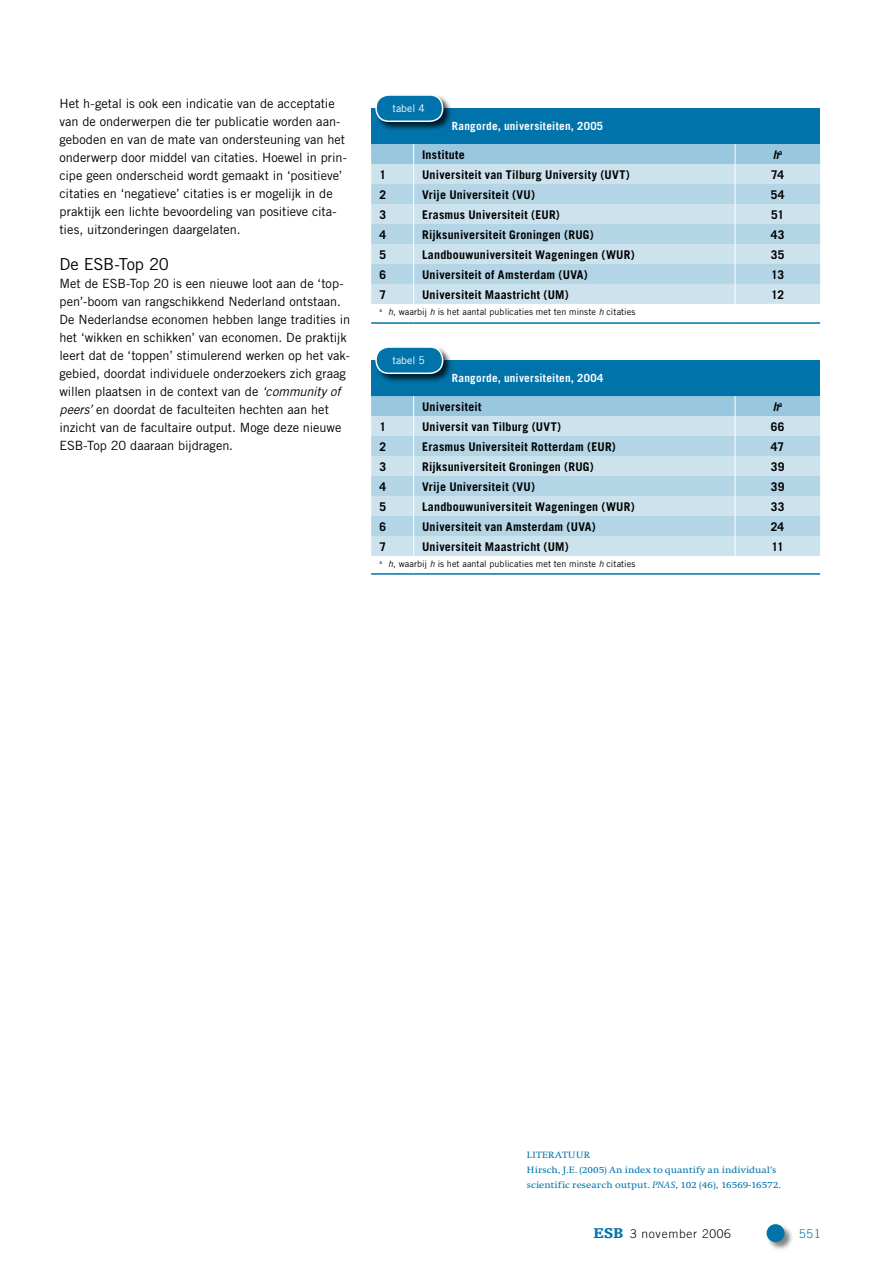
<style>
.page{position:relative;width:893px;height:1263px;background:#fff}
.page>*{position:absolute;margin:0;border:0;box-sizing:border-box;transform-origin:0 0}
.t1{font:16.5px "Trade Gothic";letter-spacing:-.02em;color:#000}
.t2{font:12.75px/18px "Trade Gothic";color:#000}
.t3{font:700 12px "Trade Gothic";letter-spacing:.02em;color:#000}
.t4{font:300 12px "Trade Gothic";letter-spacing:.06em;color:#000}
.t5{font:italic 700 12px "Trade Gothic";color:#000}
.t6{font:300 12px "Trade Gothic";color:#0073aa}
.t7{font:700 11.25px "Trade Gothic";letter-spacing:.025em;color:#fff}
.t8{font:10.5px "Trade Gothic";color:#fff}
.t9{font:9.45px/15px "Swift";letter-spacing:.005em;color:#0073aa;scale:1.11 1}
.t10{font:9px "Trade Gothic";letter-spacing:.005em;color:#000}
.s1{font-style:italic}
.s2{font-family:"Egyptienne F";font-weight:900;font-size:15px;color:#0073aa}
</style>
<div class="page">
<div style="left:766px;top:1223px;width:28px;height:29px;background:#000;opacity:.5"></div>
<div style="left:766px;top:1224px;width:18px;height:18px;background:#0073aa;border-radius:50%"></div>
<div style="left:371px;top:360px;width:449px;height:36px;background:#0073aa"></div>
<svg style="left:371px;top:396px;width:449px;height:160px;background:#bcdae8"></svg>
<hr style="left:371px;top:573px;width:43px;height:2px;background:#0073aa">
<hr style="left:414px;top:573px;width:321px;height:2px;background:#0073aa">
<hr style="left:735px;top:573px;width:85px;height:2px;background:#0073aa">
<div style="left:371px;top:108px;width:449px;height:36px;background:#0073aa"></div>
<svg style="left:371px;top:144px;width:449px;height:160px;background:#bcdae8"></svg>
<hr style="left:371px;top:322px;width:43px;height:2px;background:#0073aa">
<hr style="left:414px;top:322px;width:321px;height:2px;background:#0073aa">
<hr style="left:735px;top:322px;width:85px;height:2px;background:#0073aa">
<div style="left:374px;top:93px;width:79px;height:39px;background:#000;opacity:.75"></div>
<div style="left:376px;top:95px;width:67px;height:26px;background:#0073aa;border-radius:13px"></div>
<div style="left:375px;top:94px;width:68px;height:28px;border:2px solid #fff;border-radius:13px"></div>
<div style="left:374px;top:345px;width:79px;height:39px;background:#000;opacity:.75"></div>
<div style="left:376px;top:347px;width:67px;height:26px;background:#0073aa;border-radius:13px"></div>
<div style="left:375px;top:346px;width:68px;height:28px;border:2px solid #fff;border-radius:13px"></div>
<p class="t2" style="left:60px;top:94px;width:289px">Het h-getal is ook een indicatie van de acceptatie van de onderwerpen die ter publicatie worden aan&shy;geboden en van de mate van ondersteuning van het onderwerp door middel van citaties. Hoewel in prin&shy;cipe geen onderscheid wordt gemaakt in ‘positieve’ citaties en ‘negatieve’ citaties is er mogelijk in de praktijk een lichte bevoordeling van positieve cita&shy;ties, uitzonderingen daargelaten.</p>
<p class="t1" style="left:60px;top:254px;width:111px">De ESB-Top 20</p>
<p class="t2" style="left:60px;top:274px;width:292px">Met de ESB-Top 20 is een nieuwe loot aan de ‘top&shy;pen’-boom van rangschikkend Nederland ontstaan.<br>De Nederlandse economen hebben lange tradities in het ‘wikken en schikken’ van economen. De praktijk leert dat de ‘toppen’ stimulerend werken op het vak&shy;gebied, doordat individuele onderzoekers zich graag willen plaatsen in de context van de <span class="s1">‘community of peers’</span> en doordat de faculteiten hechten aan het inzicht van de facultaire output. Moge deze nieuwe ESB-Top 20 daaraan bijdragen.</p>
<p class="t8" style="left:393px;top:102px;width:34px">tabel 4</p>
<p class="t7" style="left:452px;top:119px;width:153px">Rangorde, universiteiten, 2005</p>
<p class="t3" style="left:422px;top:147px;width:44px">Institute</p>
<p class="t5" style="left:773px;top:147px;width:11px">h<sup>a</sup></p>
<p class="t3" style="left:380px;top:167px;width:8px">1</p>
<p class="t3" style="left:422px;top:167px;width:209px">Universiteit van Tilburg University (UVT)</p>
<p class="t3" style="left:771px;top:167px;width:15px">74</p>
<p class="t3" style="left:380px;top:187px;width:8px">2</p>
<p class="t3" style="left:422px;top:187px;width:114px">Vrije Universiteit (VU)</p>
<p class="t3" style="left:771px;top:187px;width:15px">54</p>
<p class="t3" style="left:380px;top:207px;width:8px">3</p>
<p class="t3" style="left:422px;top:207px;width:139px">Erasmus Universiteit (EUR)</p>
<p class="t3" style="left:771px;top:207px;width:14px">51</p>
<p class="t3" style="left:380px;top:227px;width:8px">4</p>
<p class="t3" style="left:422px;top:227px;width:173px">Rijksuniversiteit Groningen (RUG)</p>
<p class="t3" style="left:771px;top:227px;width:15px">43</p>
<p class="t3" style="left:380px;top:247px;width:8px">5</p>
<p class="t3" style="left:422px;top:247px;width:214px">Landbouwuniversiteit Wageningen (WUR)</p>
<p class="t3" style="left:771px;top:247px;width:15px">35</p>
<p class="t3" style="left:380px;top:267px;width:8px">6</p>
<p class="t3" style="left:422px;top:267px;width:167px">Universiteit of Amsterdam (UVA)</p>
<p class="t3" style="left:771px;top:267px;width:14px">13</p>
<p class="t3" style="left:380px;top:287px;width:8px">7</p>
<p class="t3" style="left:422px;top:287px;width:148px">Universiteit Maastricht (UM)</p>
<p class="t3" style="left:771px;top:287px;width:14px">12</p>
<p class="t10" style="left:380px;top:306px;width:257px"><sup>a</sup> <span class="s1">h</span>, waarbij <span class="s1">h</span> is het aantal publicaties met ten minste <span class="s1">h</span> citaties</p>
<p class="t8" style="left:393px;top:354px;width:34px">tabel 5</p>
<p class="t7" style="left:452px;top:371px;width:153px">Rangorde, universiteiten, 2004</p>
<p class="t3" style="left:422px;top:399px;width:61px">Universiteit</p>
<p class="t5" style="left:773px;top:399px;width:11px">h<sup>a</sup></p>
<p class="t3" style="left:380px;top:419px;width:8px">1</p>
<p class="t3" style="left:422px;top:419px;width:141px">Universit van Tilburg (UVT)</p>
<p class="t3" style="left:771px;top:419px;width:15px">66</p>
<p class="t3" style="left:380px;top:439px;width:8px">2</p>
<p class="t3" style="left:422px;top:439px;width:195px">Erasmus Universiteit Rotterdam (EUR)</p>
<p class="t3" style="left:771px;top:439px;width:15px">47</p>
<p class="t3" style="left:380px;top:459px;width:8px">3</p>
<p class="t3" style="left:422px;top:459px;width:173px">Rijksuniversiteit Groningen (RUG)</p>
<p class="t3" style="left:771px;top:459px;width:15px">39</p>
<p class="t3" style="left:380px;top:479px;width:8px">4</p>
<p class="t3" style="left:422px;top:479px;width:114px">Vrije Universiteit (VU)</p>
<p class="t3" style="left:771px;top:479px;width:15px">39</p>
<p class="t3" style="left:380px;top:499px;width:8px">5</p>
<p class="t3" style="left:422px;top:499px;width:214px">Landbouwuniversiteit Wageningen (WUR)</p>
<p class="t3" style="left:771px;top:499px;width:15px">33</p>
<p class="t3" style="left:380px;top:519px;width:8px">6</p>
<p class="t3" style="left:422px;top:519px;width:175px">Universiteit van Amsterdam (UVA)</p>
<p class="t3" style="left:771px;top:519px;width:15px">24</p>
<p class="t3" style="left:380px;top:539px;width:8px">7</p>
<p class="t3" style="left:422px;top:539px;width:148px">Universiteit Maastricht (UM)</p>
<p class="t3" style="left:771px;top:539px;width:14px">11</p>
<p class="t10" style="left:380px;top:558px;width:257px"><sup>a</sup> <span class="s1">h</span>, waarbij <span class="s1">h</span> is het aantal publicaties met ten minste <span class="s1">h</span> citaties</p>
<p class="t9" style="left:527px;top:1148px;width:230px">Literatuur<br>Hirsch, J.E. (2005) An index to quantify an individual’s scientific research output. <span class="s1">PNAS</span>, 102 (46), 16569-16572.</p>
<p class="t4" style="left:593px;top:1226px;width:139px"><span class="s2">ESB</span> 3 november 2006</p>
<p class="t6" style="left:799px;top:1226px;width:23px">551</p>
</div>
